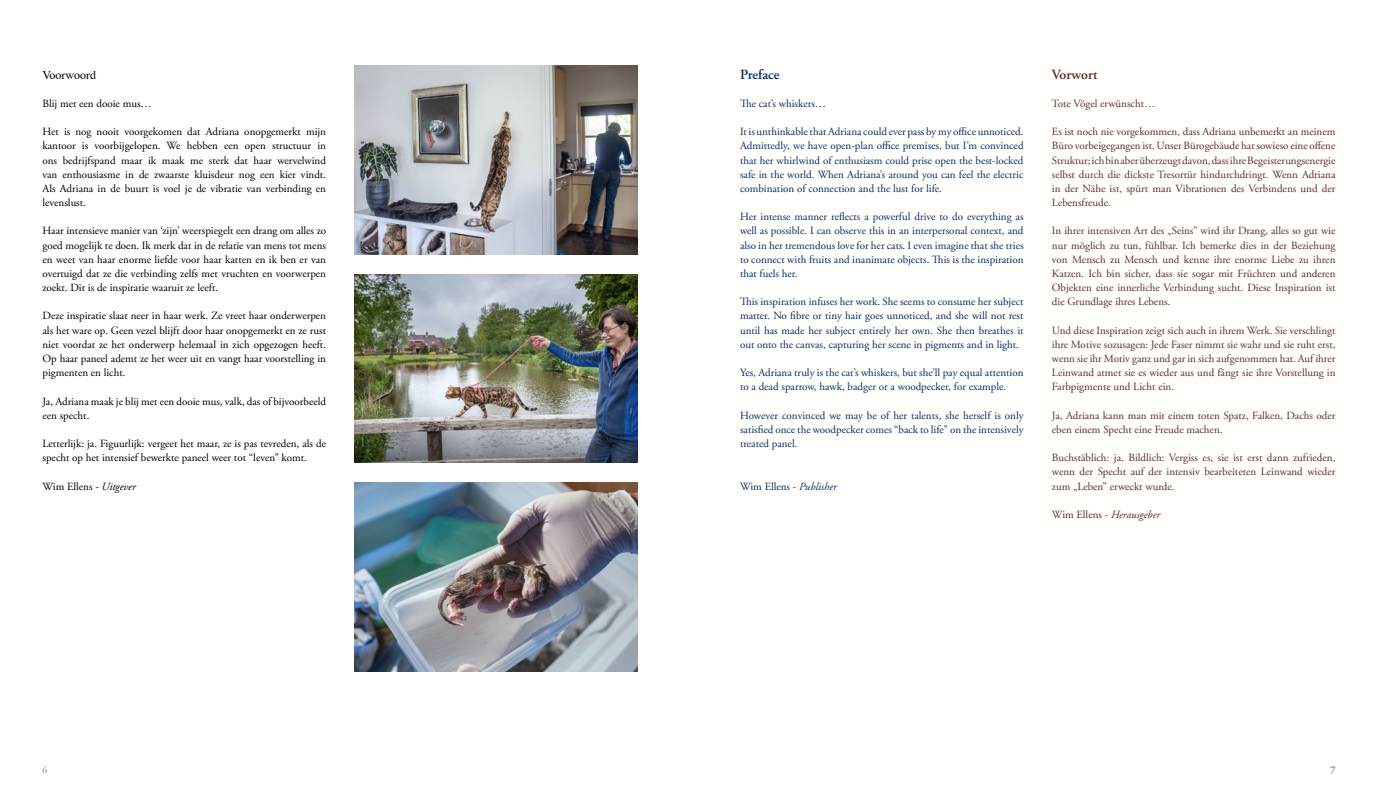
<style>
.page{position:relative;width:1378px;height:808px;background:#fff}
.page>*{position:absolute;margin:0;border:0;box-sizing:border-box;transform-origin:0 0}
.t1{font:600 14px "Adobe Garamond Pro";color:#002f69}
.t2{font:600 14px "Adobe Garamond Pro";color:#5d2c2c}
.t3{font:12px "Times";color:#000}
.t4{font:11px/14.2px "Adobe Garamond Pro";color:#5d2c2c;text-align:justify}
.t5{font:11px/14.2px "Adobe Garamond Pro";color:#002f69;text-align:justify}
.t6{font:11px/14.2px "Adobe Garamond Pro";color:#000;text-align:justify}
.t7{font:italic 11px "Adobe Garamond Pro";color:#5d2c2c}
.t8{font:10px "Adobe Garamond Pro";color:#868786}
.s1{font-style:italic}
.s2{font-style:normal}
</style>
<div class="page">
<div style="left:689px;top:0;width:689px;height:808px;background:#fffefa"></div>
<div style="left:0;top:0;width:689px;height:808px;background:#fffefa"></div>
<img style="left:354px;top:274px;width:284px;height:189px">
<img style="left:354px;top:483px;width:284px;height:189px">
<img style="left:354px;top:65px;width:284px;height:189px">
<p class="t3" style="left:43px;top:63px;width:55px">Voorwoord</p>
<p class="t6" style="left:43px;top:97px;width:111px">Blij met een dooie mus…</p>
<p class="t6" style="left:43px;top:125px;width:285px">Het is nog nooit voorgekomen dat Adriana onopgemerkt mijn kantoor is voorbijgelopen. We hebben een open structuur in ons bedrijfspand maar ik maak me sterk dat haar wervelwind van enthousiasme in de zwaarste kluisdeur nog een kier vindt.<br>Als Adriana in de buurt is voel je de vibratie van verbinding en levenslust.</p>
<p class="t6" style="left:43px;top:224px;width:285px">Haar intensieve manier van ‘zijn’ weerspiegelt een drang om alles zo goed mogelijk te doen. Ik merk dat in de relatie van mens tot mens en weet van haar enorme liefde voor haar katten en ik ben er van overtuigd dat ze die verbinding zelfs met vruchten en voorwerpen zoekt. Dit is de inspiratie waaruit ze leeft.</p>
<p class="t6" style="left:43px;top:309px;width:285px">Deze inspiratie slaat neer in haar werk. Ze vreet haar onderwerpen als het ware op. Geen vezel blijft door haar onopgemerkt en ze rust niet voordat ze het onderwerp helemaal in zich opgezogen heeft.<br>Op haar paneel ademt ze het weer uit en vangt haar voorstelling in pigmenten en licht.</p>
<p class="t6" style="left:43px;top:394px;width:285px">Ja, Adriana maak je blij met een dooie mus, valk, das of bijvoorbeeld een specht.</p>
<p class="t6" style="left:43px;top:437px;width:285px">Letterlijk: ja. Figuurlijk: vergeet het maar, ze is pas tevreden, als de specht op het intensief bewerkte paneel weer tot “leven” komt.</p>
<p class="t6" style="left:43px;top:479px;width:95px">Wim Ellens - <span class="s1">Uitgever</span></p>
<p class="t1" style="left:740px;top:66px;width:41px">Preface</p>
<p class="t5" style="left:740px;top:97px;width:88px">The cat’s whiskers…</p>
<p class="t5" style="left:740px;top:125px;width:285px">It is unthinkable that Adriana could ever pass by my office unnoticed.<br>Admittedly, we have open-plan office premises, but I’m convinced that her whirlwind of enthusiasm could prise open the best-locked safe in the world. When Adriana’s around you can feel the electric combination of connection and the lust for life.</p>
<p class="t5" style="left:740px;top:210px;width:285px">Her intense manner reflects a powerful drive to do everything as well as possible. I can observe this in an interpersonal context, and also in her tremendous love for her cats. I even imagine that she tries to connect with fruits and inanimate objects. This is the inspiration that fuels her.</p>
<p class="t5" style="left:740px;top:295px;width:285px">This inspiration infuses her work. She seems to consume her subject matter. No fibre or tiny hair goes unnoticed, and she will not rest until has made her subject entirely her own. She then breathes it out onto the canvas, capturing her scene in pigments and in light.</p>
<p class="t5" style="left:740px;top:366px;width:285px">Yes, Adriana truly is the cat’s whiskers, but she’ll pay equal attention to a dead sparrow, hawk, badger or a woodpecker, for example.</p>
<p class="t5" style="left:740px;top:408px;width:285px">However convinced we may be of her talents, she herself is only satisfied once the woodpecker comes “back to life” on the intensively treated panel.</p>
<p class="t5" style="left:740px;top:479px;width:98px">Wim Ellens - <span class="s1">Publisher</span></p>
<p class="t2" style="left:1052px;top:66px;width:47px">Vorwort</p>
<p class="t4" style="left:1052px;top:97px;width:105px">Tote Vögel erwünscht…</p>
<p class="t4" style="left:1052px;top:125px;width:285px">Es ist noch nie vorgekommen, dass Adriana unbemerkt an meinem Büro vorbeigegangen ist. Unser Bürogebäude hat sowieso eine offene Struktur; ich bin aber überzeugt davon, dass ihre Begeisterungsenergie selbst durch die dickste Tresortür hindurchdringt. Wenn Adriana in der Nähe ist, spürt man Vibrationen des Verbindens und der Lebensfreude.</p>
<p class="t4" style="left:1052px;top:224px;width:285px">In ihrer intensiven Art des „Seins” wird ihr Drang, alles so gut wie nur möglich zu tun, fühlbar. Ich bemerke dies in der Beziehung von Mensch zu Mensch und kenne ihre enorme Liebe zu ihren Katzen. Ich bin sicher, dass sie sogar mit Früchten und anderen Objekten eine innerliche Verbindung sucht. Diese Inspiration ist die Grundlage ihres Lebens.</p>
<p class="t4" style="left:1052px;top:323px;width:285px">Und diese Inspiration zeigt sich auch in ihrem Werk. Sie verschlingt ihre Motive sozusagen: Jede Faser nimmt sie wahr und sie ruht erst, wenn sie ihr Motiv ganz und gar in sich aufgenommen hat. Auf ihrer Leinwand atmet sie es wieder aus und fängt sie ihre Vorstellung in Farbpigmente und Licht ein.</p>
<p class="t4" style="left:1052px;top:408px;width:285px">Ja, Adriana kann man mit einem toten Spatz, Falken, Dachs oder eben einem Specht eine Freude machen.</p>
<p class="t4" style="left:1052px;top:451px;width:285px">Buchstäblich: ja. Bildlich: Vergiss es, sie ist erst dann zufrieden, wenn der Specht auf der intensiv bearbeiteten Leinwand wieder zum „Leben” erweckt wurde.</p>
<p class="t7" style="left:1052px;top:508px;width:110px"><span class="s2">Wim Ellens -</span> Herausgeber</p>
<p class="t8" style="left:43px;top:763px;width:6px">6</p>
<p class="t8" style="left:1330px;top:763px;width:6px">7</p>
</div>
